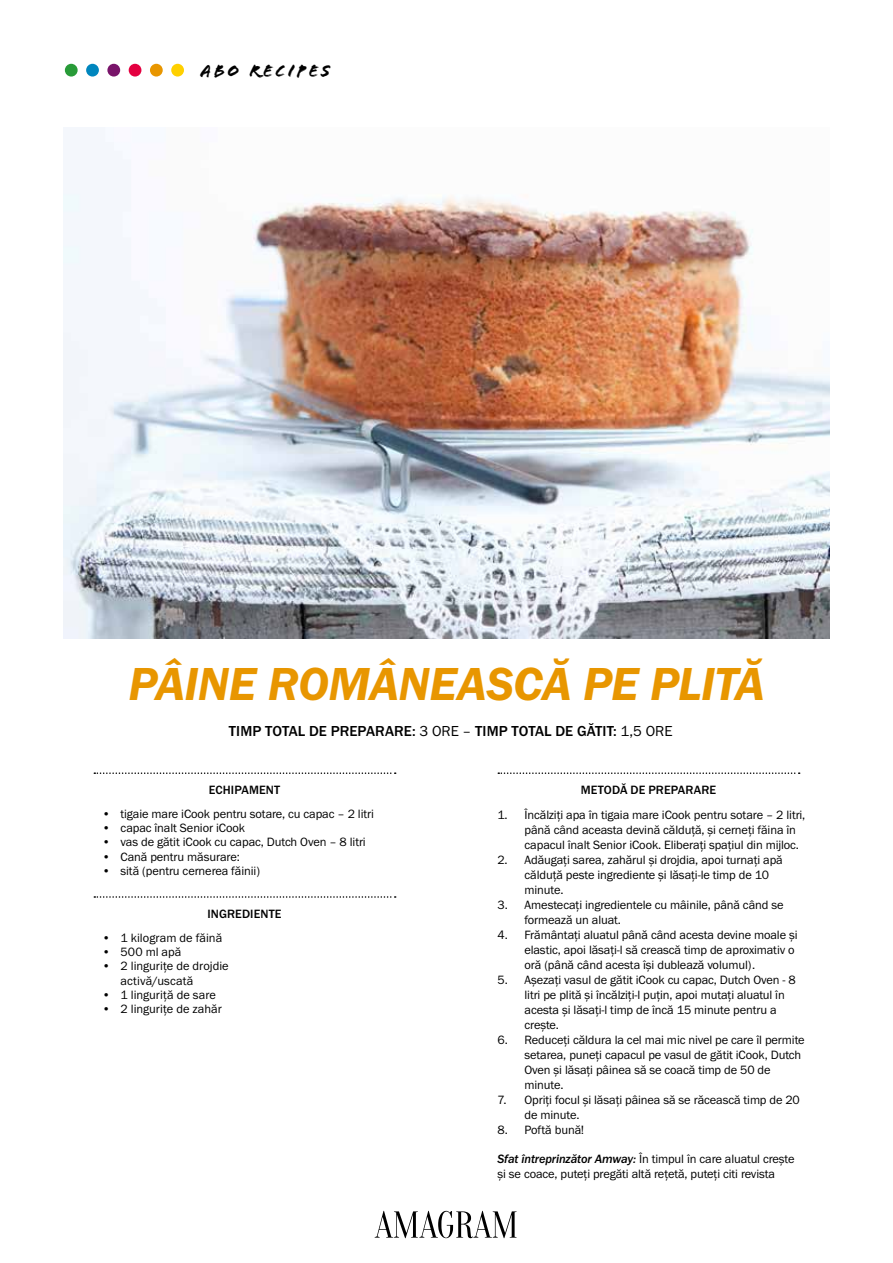
<style>
.page{position:relative;width:893px;height:1263px;background:#fff}
.page>*{position:absolute;margin:0;border:0;box-sizing:border-box;transform-origin:0 0}
.t1{font:48px "Franklin Gothic URW Dem Ita";letter-spacing:-.01em;color:#e89600}
.t2{font:18px "Flood Std";letter-spacing:.145em;color:#000}
.t3{font:500 15px "Franklin Gothic URW";letter-spacing:.005em;color:#000}
.t4{font:12.45px/15px "Franklin Gothic URW Boo";letter-spacing:-.01em;color:#000}
.t5{font:500 12.45px "Franklin Gothic URW";letter-spacing:.01em;color:#000}
.s1{font-family:"Franklin Gothic URW Boo";font-weight:400}
.s2{font-family:"Franklin Gothic URW Med Ita"}
</style>
<div class="page">
<img style="left:64px;top:128px;width:765px;height:510px">
<svg style="left:498px;top:772px;width:302px;height:2px"></svg>
<svg style="left:94px;top:772px;width:302px;height:2px"></svg>
<svg style="left:94px;top:896px;width:302px;height:2px"></svg>
<div style="left:171px;top:64px;width:13px;height:13px;background:#ffd000;border-radius:50%"></div>
<div style="left:150px;top:64px;width:13px;height:13px;background:#e89600;border-radius:50%"></div>
<div style="left:129px;top:64px;width:12px;height:13px;background:#e40040;border-radius:50%"></div>
<div style="left:107px;top:64px;width:13px;height:13px;background:#79146a;border-radius:50%"></div>
<div style="left:86px;top:64px;width:13px;height:13px;background:#0086be;border-radius:50%"></div>
<div style="left:65px;top:64px;width:13px;height:13px;background:#289b38;border-radius:50%"></div>
<svg style="left:375px;top:1211px;width:142px;height:27px"></svg>
<h2 class="t2" style="left:201px;top:60px;width:131px">ABO RECIPES</h2>
<h1 class="t1" style="left:128px;top:653px;width:638px">PÂINE ROMÂNEASCĂ PE PLITĂ</h1>
<p class="t3" style="left:229px;top:722px;width:445px">TIMP TOTAL DE PREPARARE: <span class="s1">3 ORE –</span> TIMP TOTAL DE GĂTIT: <span class="s1">1,5 ORE</span></p>
<p class="t5" style="left:209px;top:782px;width:73px">ECHIPAMENT</p>
<p class="t4" style="left:102px;top:806px;width:273px">• tigaie mare iCook pentru sotare, cu capac – 2 litri</p>
<p class="t4" style="left:102px;top:820px;width:144px">• capac înalt Senior iCook</p>
<p class="t4" style="left:102px;top:835px;width:265px">• vas de gătit iCook cu capac, Dutch Oven – 8 litri</p>
<p class="t4" style="left:102px;top:849px;width:140px">• Cană pentru măsurare:</p>
<p class="t4" style="left:102px;top:863px;width:159px">• sită (pentru cernerea făinii)</p>
<p class="t5" style="left:207px;top:906px;width:76px">INGREDIENTE</p>
<p class="t4" style="left:102px;top:930px;width:122px">• 1 kilogram de făină</p>
<p class="t4" style="left:102px;top:944px;width:81px">• 500 ml apă</p>
<p class="t4" style="left:121px;top:959px;width:110px;line-height:14.2px;text-indent:-19px">• 2 lingurițe de drojdie activă/uscată</p>
<p class="t4" style="left:102px;top:987px;width:115px">• 1 linguriță de sare</p>
<p class="t4" style="left:102px;top:1001px;width:121px">• 2 lingurițe de zahăr</p>
<p class="t5" style="left:581px;top:782px;width:137px">METODĂ DE PREPARARE</p>
<p class="t4" style="left:524px;top:807px;width:282px;text-indent:-27px">1. Încălziți apa în tigaia mare iCook pentru sotare – 2 litri, până când aceasta devină călduță, și cerneți făina în capacul înalt Senior iCook. Eliberați spațiul din mijloc.</p>
<p class="t4" style="left:524px;top:852px;width:260px;text-indent:-27px">2. Adăugați sarea, zahărul și drojdia, apoi turnați apă călduță peste ingrediente și lăsați-le timp de 10 minute.</p>
<p class="t4" style="left:524px;top:897px;width:261px;text-indent:-27px">3. Amestecați ingredientele cu mâinile, până când se formează un aluat.</p>
<p class="t4" style="left:524px;top:927px;width:275px;text-indent:-27px">4. Frământați aluatul până când acesta devine moale și elastic, apoi lăsați-l să crească timp de aproximativ o oră (până când acesta își dublează volumul).</p>
<p class="t4" style="left:524px;top:972px;width:273px;text-indent:-27px">5. Așezați vasul de gătit iCook cu capac, Dutch Oven - 8 litri pe plită și încălziți-l puțin, apoi mutați aluatul în acesta și lăsați-l timp de încă 15 minute pentru a crește.</p>
<p class="t4" style="left:524px;top:1032px;width:282px;text-indent:-27px">6. Reduceți căldura la cel mai mic nivel pe care îl permite setarea, puneți capacul pe vasul de gătit iCook, Dutch Oven și lăsați pâinea să se coacă timp de 50 de minute.</p>
<p class="t4" style="left:524px;top:1092px;width:277px;text-indent:-27px">7. Opriți focul și lăsați pâinea să se răcească timp de 20 de minute.</p>
<p class="t4" style="left:497px;top:1122px;width:88px">8. Poftă bună!</p>
<p class="t4" style="left:497px;top:1151px;width:299px"><span class="s2">Sfat întreprinzător Amway:</span> În timpul în care aluatul crește și se coace, puteți pregăti altă rețetă, puteți citi revista</p>
</div>
